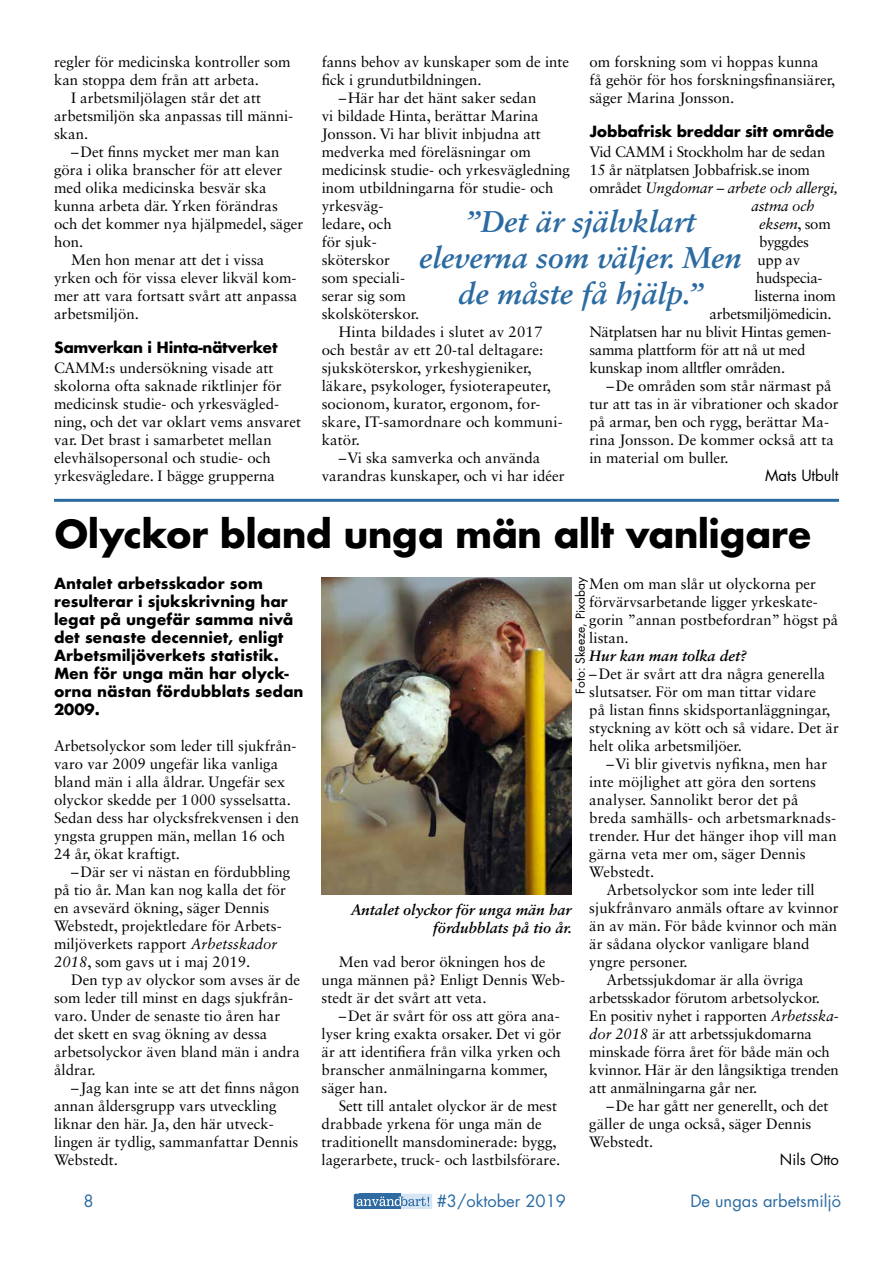
<style>
.page{position:relative;width:893px;height:1263px;background:#fff}
.page>*{position:absolute;margin:0;border:0;box-sizing:border-box;transform-origin:0 0}
.t1{font:700 37.5px "Futura";letter-spacing:-.02em;color:#000}
.t2{font:italic 700 30px/36px "Sabon LT Std";color:#2b6ba2;text-align:center}
.t3{font:16.5px "Futura";color:#2b6ba2}
.t4{font:15px/18px "Sabon LT Std";color:#000}
.t5{font:15px "Sabon LT Std";letter-spacing:-.02em;color:#000}
.t6{font:700 15px/18px "Futura";color:#000}
.t7{font:italic 700 15px/18px "Sabon LT Std";color:#000;text-align:right}
.t8{font:700 15px "Futura";letter-spacing:-.02em;color:#000}
.t9{font:italic 15px "Sabon LT Std";letter-spacing:-.02em;color:#000}
.t10{font:15px "Futura";color:#000}
.t11{font:12px "Futura";color:#000}
.s1{font-style:normal}
.s2{font-style:italic}
</style>
<div class="page">
<div style="left:388px;top:1194px;width:44px;height:15px;background:#d5e5f4;border-radius:2px"></div>
<svg style="left:354px;top:1194px;width:75px;height:15px"></svg>
<hr style="left:54px;top:499px;width:785px;height:3px;background:#2b6ba2">
<img style="left:322px;top:577px;width:249px;height:318px">
<p class="t4" style="left:54px;top:52px;width:238px">regler för medicinska kontroller som</p>
<p class="t4" style="left:54px;top:70px;width:207px">kan stoppa dem från att arbeta.</p>
<p class="t4" style="left:71px;top:88px;width:191px">I arbetsmiljölagen står det att</p>
<p class="t4" style="left:54px;top:106px;width:239px">arbetsmiljön ska anpassas till männi-</p>
<p class="t4" style="left:54px;top:124px;width:36px">skan.</p>
<p class="t4" style="left:71px;top:142px;width:210px">–Det finns mycket mer man kan</p>
<p class="t4" style="left:54px;top:160px;width:230px">göra i olika branscher för att elever</p>
<p class="t4" style="left:54px;top:178px;width:214px">med olika medicinska besvär ska</p>
<p class="t4" style="left:54px;top:196px;width:225px">kunna arbeta där. Yrken förändras</p>
<p class="t4" style="left:54px;top:214px;width:251px">och det kommer nya hjälpmedel, säger</p>
<p class="t4" style="left:54px;top:232px;width:31px">hon.</p>
<p class="t4" style="left:71px;top:250px;width:195px">Men hon menar att det i vissa</p>
<p class="t4" style="left:54px;top:268px;width:244px">yrken och för vissa elever likväl kom-</p>
<p class="t4" style="left:54px;top:286px;width:245px">mer att vara fortsatt svårt att anpassa</p>
<p class="t4" style="left:54px;top:304px;width:87px">arbetsmiljön.</p>
<p class="t8" style="left:54px;top:336px;width:225px">Samverkan i Hinta-nätverket</p>
<p class="t4" style="left:54px;top:358px;width:248px">CAMM:s undersökning visade att skolorna ofta saknade riktlinjer för medicinsk studie- och yrkesvägled&shy;ning, och det var oklart vems ansvaret var. Det brast i samarbetet mellan elevhälsopersonal och studie- och yrkesvägledare. I bägge grupperna</p>
<p class="t4" style="left:322px;top:52px;width:249px">fanns behov av kunskaper som de inte</p>
<p class="t4" style="left:322px;top:70px;width:162px">fick i grundutbildningen.</p>
<p class="t4" style="left:339px;top:88px;width:199px">–Här har det hänt saker sedan</p>
<p class="t4" style="left:322px;top:106px;width:219px">vi bildade Hinta, berättar Marina</p>
<p class="t4" style="left:322px;top:124px;width:221px">Jonsson. Vi har blivit inbjudna att</p>
<p class="t4" style="left:322px;top:142px;width:211px">medverka med föreläsningar om</p>
<p class="t4" style="left:322px;top:160px;width:250px">medicinsk studie- och yrkesvägledning</p>
<p class="t4" style="left:322px;top:178px;width:233px">inom utbildningarna för studie- och</p>
<p class="t4" style="left:322px;top:196px;width:62px">yrkesväg-</p>
<p class="t4" style="left:322px;top:214px;width:72px">ledare, och</p>
<p class="t4" style="left:322px;top:232px;width:57px">för sjuk-</p>
<p class="t4" style="left:322px;top:250px;width:70px">sköterskor</p>
<p class="t4" style="left:322px;top:268px;width:84px">som speciali-</p>
<p class="t4" style="left:322px;top:286px;width:86px">serar sig som</p>
<p class="t4" style="left:322px;top:304px;width:99px">skolsköterskor.</p>
<p class="t4" style="left:339px;top:322px;width:205px">Hinta bildades i slutet av 2017</p>
<p class="t4" style="left:322px;top:340px;width:223px">och består av ett 20-tal deltagare:</p>
<p class="t4" style="left:322px;top:358px;width:212px">sjuksköterskor, yrkeshygieniker,</p>
<p class="t4" style="left:322px;top:376px;width:231px">läkare, psykologer, fysioterapeuter,</p>
<p class="t4" style="left:322px;top:394px;width:220px">socionom, kurator, ergonom, for-</p>
<p class="t4" style="left:322px;top:412px;width:242px">skare, IT-samordnare och kommuni-</p>
<p class="t4" style="left:322px;top:430px;width:40px">katör.</p>
<p class="t4" style="left:339px;top:448px;width:203px">–Vi ska samverka och använda</p>
<p class="t4" style="left:322px;top:466px;width:244px">varandras kunskaper, och vi har idéer</p>
<p class="t4" style="left:589px;top:52px;width:247px">om forskning som vi hoppas kunna<br>få gehör för hos forskningsfinansiärer, säger Marina Jonsson.</p>
<p class="t8" style="left:589px;top:120px;width:246px">Jobbafrisk breddar sitt område</p>
<p class="t5" style="left:589px;top:143px;width:238px">Vid CAMM i Stockholm har de sedan</p>
<p class="t5" style="left:589px;top:161px;width:222px">15 år nätplatsen Jobbafrisk.se inom</p>
<p class="t9" style="left:589px;top:179px;width:250px"><span class="s1">området</span> Ungdomar – arbete och allergi,</p>
<p class="t9" style="left:752px;top:197px;width:65px">astma och</p>
<p class="t9" style="left:759px;top:215px;width:73px">eksem<span class="s1">, som</span></p>
<p class="t5" style="left:759px;top:233px;width:51px">byggdes</p>
<p class="t4" style="left:758px;top:250px;width:44px">upp av</p>
<p class="t5" style="left:756px;top:269px;width:67px">hudspecia-</p>
<p class="t5" style="left:755px;top:287px;width:83px">listerna inom</p>
<p class="t5" style="left:710px;top:305px;width:124px">arbetsmiljömedicin.</p>
<p class="t5" style="left:589px;top:323px;width:244px">Nätplatsen har nu blivit Hintas gemen-</p>
<p class="t5" style="left:589px;top:341px;width:218px">samma plattform för att nå ut med</p>
<p class="t5" style="left:589px;top:359px;width:197px">kunskap inom alltfler områden.</p>
<p class="t4" style="left:606px;top:376px;width:227px">–De områden som står närmast på</p>
<p class="t4" style="left:589px;top:394px;width:251px">tur att tas in är vibrationer och skador</p>
<p class="t4" style="left:589px;top:412px;width:241px">på armar, ben och rygg, berättar Ma-</p>
<p class="t4" style="left:589px;top:430px;width:246px">rina Jonsson. De kommer också att ta</p>
<p class="t4" style="left:589px;top:448px;width:141px">in material om buller.</p>
<p class="t10" style="left:765px;top:465px;width:75px">Mats Utbult</p>
<h2 class="t2" style="left:419px;top:203px;width:324px">”Det är självklart eleverna som väljer. Men de måste få hjälp.”</h2>
<h1 class="t1" style="left:54px;top:507px;width:759px">Olyckor bland unga män allt vanligare</h1>
<p class="t6" style="left:54px;top:574px;width:251px">Antalet arbetsskador som resulterar i sjukskrivning har legat på ungefär samma nivå det senaste decenniet, enligt<br>Arbetsmiljöverkets statistik.<br>Men för unga män har olyck&shy;orna nästan fördubblats sedan<br>2009.</p>
<p class="t4" style="left:54px;top:736px;width:247px">Arbetsolyckor som leder till sjukfrån&shy;varo var 2009 ungefär lika vanliga bland män i alla åldrar. Ungefär sex olyckor skedde per 1000 sysselsatta.<br>Sedan dess har olycksfrekvensen i den yngsta gruppen män, mellan 16 och 24 år, ökat kraftigt.</p>
<p class="t4" style="left:54px;top:862px;width:238px;text-indent:17px">–Där ser vi nästan en fördubbling på tio år. Man kan nog kalla det för en avsevärd ökning, säger Dennis Webstedt, projektledare för Arbets&shy;miljöverkets rapport <span class="s2">Arbetsskador 2018</span>, som gavs ut i maj 2019.</p>
<p class="t4" style="left:54px;top:970px;width:248px;text-indent:17px">Den typ av olyckor som avses är de som leder till minst en dags sjukfrån&shy;varo. Under de senaste tio åren har det skett en svag ökning av dessa arbetsolyckor även bland män i andra åldrar.</p>
<p class="t4" style="left:54px;top:1078px;width:247px;text-indent:17px">– Jag kan inte se att det finns någon annan åldersgrupp vars utveckling liknar den här. Ja, den här utveck&shy;lingen är tydlig, sammanfattar Dennis<br>Webstedt.</p>
<p class="t4" style="left:589px;top:574px;width:250px">Men om man slår ut olyckorna per förvärvsarbetande ligger yrkeskate&shy;gorin ”annan postbefordran” högst på listan.</p>
<p class="t7" style="left:589px;top:646px;width:159px">Hur kan man tolka det?</p>
<p class="t4" style="left:589px;top:664px;width:251px">–Det är svårt att dra några generella slutsatser. För om man tittar vidare<br>på listan finns skidsportanläggningar, styckning av kött och så vidare. Det är helt olika arbetsmiljöer.</p>
<p class="t4" style="left:589px;top:754px;width:249px;text-indent:17px">–Vi blir givetvis nyfikna, men har inte möjlighet att göra den sortens analyser. Sannolikt beror det på breda samhälls- och arbetsmarknads&shy;trender. Hur det hänger ihop vill man gärna veta mer om, säger Dennis<br>Webstedt.</p>
<p class="t4" style="left:606px;top:880px;width:210px">Arbetsolyckor som inte leder till</p>
<p class="t4" style="left:589px;top:898px;width:251px">sjukfrånvaro anmäls oftare av kvinnor</p>
<p class="t4" style="left:589px;top:916px;width:249px">än av män. För både kvinnor och män</p>
<p class="t4" style="left:589px;top:934px;width:222px">är sådana olyckor vanligare bland</p>
<p class="t4" style="left:589px;top:952px;width:100px">yngre personer.</p>
<p class="t4" style="left:606px;top:970px;width:199px">Arbetssjukdomar är alla övriga</p>
<p class="t4" style="left:589px;top:988px;width:232px">arbetsskador förutom arbetsolyckor.</p>
<p class="t4" style="left:589px;top:1006px;width:251px">En positiv nyhet i rapporten <span class="s2">Arbetsska-</span></p>
<p class="t4" style="left:589px;top:1024px;width:224px"><span class="s2">dor 2018</span> är att arbetssjukdomarna</p>
<p class="t4" style="left:589px;top:1042px;width:242px">minskade förra året för både män och</p>
<p class="t4" style="left:589px;top:1060px;width:251px">kvinnor. Här är den långsiktiga trenden</p>
<p class="t4" style="left:589px;top:1078px;width:169px">att anmälningarna går ner.</p>
<p class="t4" style="left:606px;top:1096px;width:224px">–De har gått ner generellt, och det</p>
<p class="t4" style="left:589px;top:1114px;width:223px">gäller de unga också, säger Dennis</p>
<p class="t4" style="left:589px;top:1132px;width:65px">Webstedt.</p>
<p class="t10" style="left:780px;top:1149px;width:61px">Nils Otto</p>
<p class="t11" style="left:572px;top:693px;width:118px;rotate:-90deg">Foto: Skeeze, Pixabay</p>
<p class="t7" style="left:351px;top:900px;width:222px">Antalet olyckor för unga män har fördubblats på tio år.</p>
<p class="t4" style="left:322px;top:952px;width:245px;text-indent:17px">Men vad beror ökningen hos de unga männen på? Enligt Dennis Web&shy;stedt är det svårt att veta.</p>
<p class="t4" style="left:322px;top:1006px;width:241px;text-indent:17px">–Det är svårt för oss att göra ana&shy;lyser kring exakta orsaker. Det vi gör är att identifiera från vilka yrken och branscher anmälningarna kommer, säger han.</p>
<p class="t4" style="left:322px;top:1096px;width:240px;text-indent:17px">Sett till antalet olyckor är de mest drabbade yrkena för unga män de traditionellt mansdominerade: bygg, lagerarbete, truck- och lastbilsförare.</p>
<p class="t3" style="left:83px;top:1189px;width:12px">8</p>
<p class="t3" style="left:437px;top:1189px;width:131px">#3/oktober 2019</p>
<p class="t3" style="left:690px;top:1189px;width:152px">De ungas arbetsmiljö</p>
</div>
